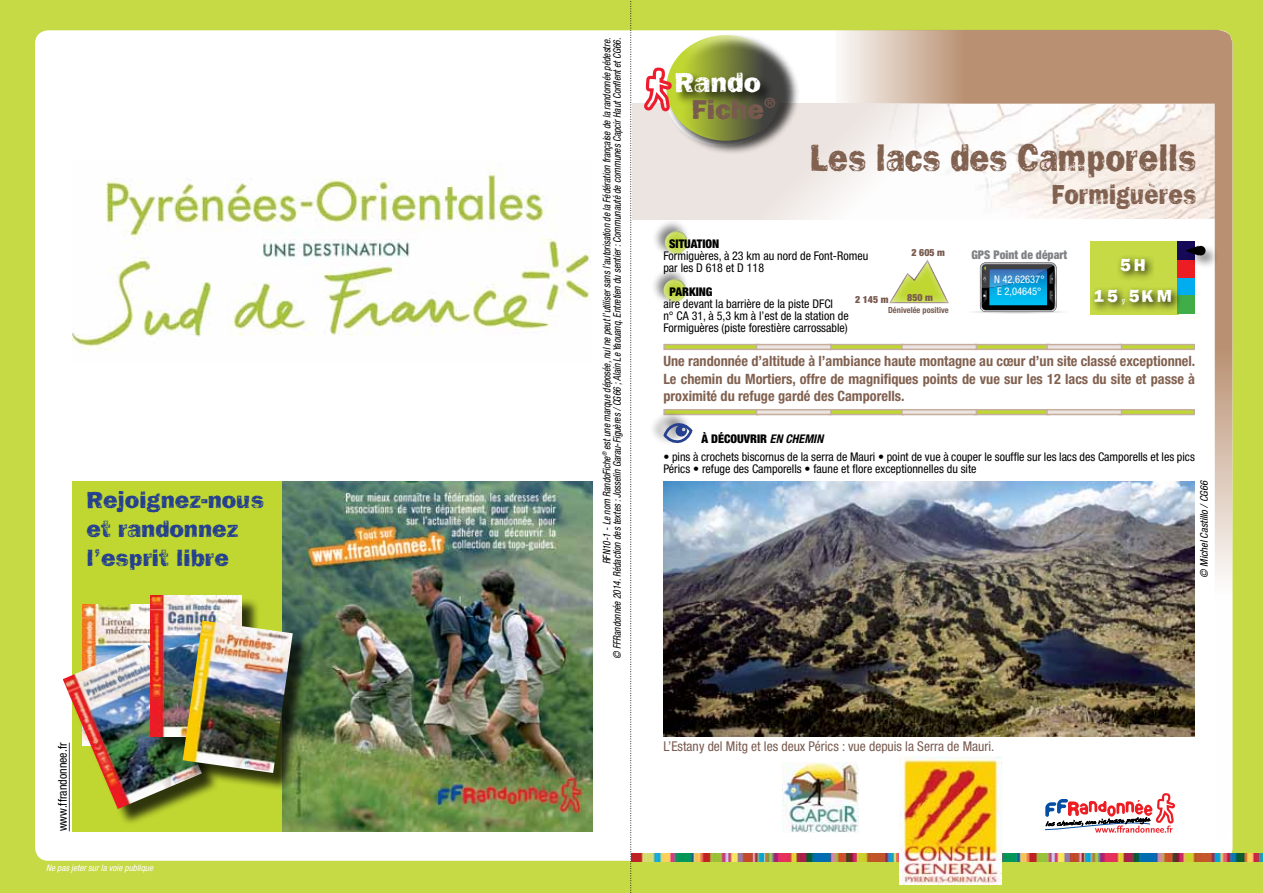
<style>
.page{position:relative;width:1263px;height:893px;background:#c5da45}
.page>*{position:absolute;margin:0;border:0;box-sizing:border-box;transform-origin:0 0}
.t1{font:39.6px "Frankie OTF";color:#816150;scale:.83 1}
.t2{font:28.8px "Frankie OTF";color:#816150;scale:.83 1}
.t3{font:28.5px/27.5px "Frankie OTF";color:#fff;text-align:center}
.t4{font:24.3px/29.1px "Frankie OTF";color:#25408f}
.t5{font:18px/31.2px "Frankie OTF";letter-spacing:.15em;color:#fff;text-align:center}
.t6{font:700 condensed 14.25px/17.2px "Helvetica Neue LT Std";color:#816150;text-align:justify}
.t7{font:condensed 13.5px "Helvetica Neue LT Std";color:#785a4f}
.t8{font:condensed 12px/12px "Helvetica Neue LT Std";color:#000}
.t9{font:900 condensed 12px "Helvetica Neue LT Std";color:#000}
.t10{font:900 condensed 12px "Helvetica Neue LT Std";color:#808285}
.t11{font:italic condensed 10.5px/10.5px "Helvetica Neue LT Std";letter-spacing:-.005em;color:#000;text-align:right;scale:.9 1}
.t12{font:italic condensed 10.5px "Helvetica Neue LT Std";letter-spacing:-.005em;color:#000}
.t13{font:condensed 10.5px/12px "Helvetica Neue LT Std";color:#fff}
.t14{font:900 condensed 9.9px "Helvetica Neue LT Std";color:#785a4f}
.t15{font:italic condensed 9px "Helvetica Neue LT Std";color:#fff}
.t16{font:700 condensed 8.4px "Helvetica Neue LT Std";color:#785a4f}
.s1{color:#785a4f}
.s2{font-weight:700;font-style:italic}
</style>
<div class="page">
<div style="left:35px;top:30px;width:1197px;height:831px;background:#fff;border-radius:13px"></div>
<hr style="left:69px;top:743px;width:1px;height:88px;background:#25408f">
<div style="left:632px;top:103px;width:388px;height:117px;background:#ece4e0"></div>
<div style="left:664px;top:33px;width:136px;height:122px;background:#000;opacity:.75"></div>
<svg style="left:666px;top:35px;width:120px;height:106px;background:#818b41"></svg>
<div style="left:674px;top:71px;width:100px;height:35px;background:#000;opacity:.75"></div>
<svg style="left:644px;top:68px;width:28px;height:43px"></svg>
<svg style="left:630px;top:1px;width:2px;height:892px"></svg>
<div style="left:73px;top:481px;width:203px;height:350px;background:#bfd730"></div>
<img style="left:283px;top:481px;width:310px;height:350px">
<svg style="left:663px;top:344px;width:93px;height:6px"></svg>
<svg style="left:832px;top:344px;width:4px;height:6px"></svg>
<svg style="left:756px;top:344px;width:76px;height:6px"></svg>
<svg style="left:663px;top:409px;width:93px;height:6px"></svg>
<svg style="left:832px;top:409px;width:4px;height:6px"></svg>
<svg style="left:756px;top:409px;width:76px;height:6px"></svg>
<img style="left:663px;top:481px;width:173px;height:255px">
<div style="left:649px;top:410px;width:44px;height:36px;background:#000;opacity:.5"></div>
<svg style="left:663px;top:422px;width:29px;height:22px"></svg>
<div style="left:652px;top:219px;width:39px;height:39px;background:#000;opacity:.5"></div>
<div style="left:664px;top:228px;width:30px;height:27px;background:#fff;opacity:.75"></div>
<div style="left:651px;top:267px;width:38px;height:39px;background:#000;opacity:.5"></div>
<div style="left:663px;top:276px;width:29px;height:27px;background:#fff;opacity:.75"></div>
<img style="left:72px;top:162px;width:518px;height:188px">
<img style="left:82px;top:605px;width:68px;height:38px">
<div style="left:66px;top:647px;width:153px;height:180px;background:#000;opacity:.75"></div>
<img style="left:63px;top:643px;width:139px;height:166px">
<div style="left:152px;top:598px;width:108px;height:157px;background:#000;opacity:.75"></div>
<img style="left:150px;top:595px;width:91px;height:141px">
<div style="left:185px;top:623px;width:126px;height:168px;background:#000;opacity:.75"></div>
<img style="left:183px;top:621px;width:110px;height:152px">
<img style="left:782px;top:762px;width:54px;height:71px">
<img style="left:836px;top:30px;width:396px;height:803px">
<img style="left:631px;top:854px;width:632px;height:8px">
<img style="left:899px;top:757px;width:102px;height:127px">
<h3 class="t4" style="left:87px;top:485px;width:179px">Rejoignez-nous et randonnez l’esprit libre</h3>
<p class="t8" style="left:56px;top:831px;width:90px;rotate:-90deg">www.ffrandonnee.fr</p>
<p class="t15" style="left:46px;top:862px;width:108px">Ne pas jeter sur la voie publique</p>
<p class="t11" style="left:602px;top:659px;width:692px;rotate:-90deg">RFN10-1 - Le nom RandoFiche<sup>®</sup> est une marque déposée, nul ne peut l’utiliser sans l’autorisation de la Fédération française de la randonnée pédestre.<br>© FFRandonnée 2014. Rédaction des textes : Josselin Garau-Figuères / CG66 ; Alain Le Yaouanq. Entretien du sentier : Communauté de communes Capcir Haut Conflent et CG66.</p>
<h3 class="t3" style="left:674px;top:68px;width:102px">Rando<br><span class="s1">Fiche</span><sup>®</sup></h3>
<h1 class="t1" style="left:810px;top:134px;width:466px">Les lacs des Camporells</h1>
<h2 class="t2" style="left:1051px;top:177px;width:176px">Formiguères</h2>
<p class="t9" style="left:669px;top:237px;width:52px">SITUATION</p>
<p class="t8" style="left:663px;top:250px;width:206px">Formiguères, à 23 km au nord de Font-Romeu par les D 618 et D 118</p>
<p class="t9" style="left:669px;top:285px;width:44px">PARKING</p>
<p class="t8" style="left:663px;top:298px;width:187px">aire devant la barrière de la piste DFCI<br>n° CA 31, à 5,3 km à l’est de la station de<br>Formiguères (piste forestière carrossable)</p>
<p class="t16" style="left:888px;top:305px;width:62px">Dénivelée positive</p>
<p class="t14" style="left:911px;top:247px;width:35px">2 605 M</p>
<p class="t14" style="left:908px;top:290px;width:27px">270 M</p>
<p class="t14" style="left:855px;top:293px;width:35px">2 145 M</p>
<p class="t14" style="left:907px;top:291px;width:27px">850 M</p>
<p class="t10" style="left:971px;top:247px;width:97px">GPS POINT DE DÉPART</p>
<p class="t13" style="left:994px;top:273px;width:52px">N 42,62637°<br>E 2,04645°</p>
<h3 class="t5" style="left:1094px;top:249px;width:80px">5h<br>15,5KM</h3>
<p class="t6" style="left:663px;top:352px;width:533px">Une randonnée d’altitude à l’ambiance haute montagne au cœur d’un site classé exceptionnel.<br>Le chemin du Mortiers, offre de magnifiques points de vue sur les 12 lacs du site et passe à proximité du refuge gardé des Camporells.</p>
<p class="t9" style="left:701px;top:431px;width:123px">À DÉCOUVRIR <span class="s2">EN CHEMIN</span></p>
<p class="t8" style="left:663px;top:451px;width:533px">• pins à crochets biscornus de la serra de Mauri • point de vue à couper le souffle sur les lacs des Camporells et les pics<br>Pérics • refuge des Camporells • faune et flore exceptionnelles du site</p>
<p class="t7" style="left:663px;top:738px;width:333px">L’Estany del Mitg et les deux Pérics : vue depuis la Serra de Mauri.</p>
<p class="t12" style="left:1198px;top:578px;width:99px;rotate:-90deg">© Michel Castillo / CG66</p>
</div>
